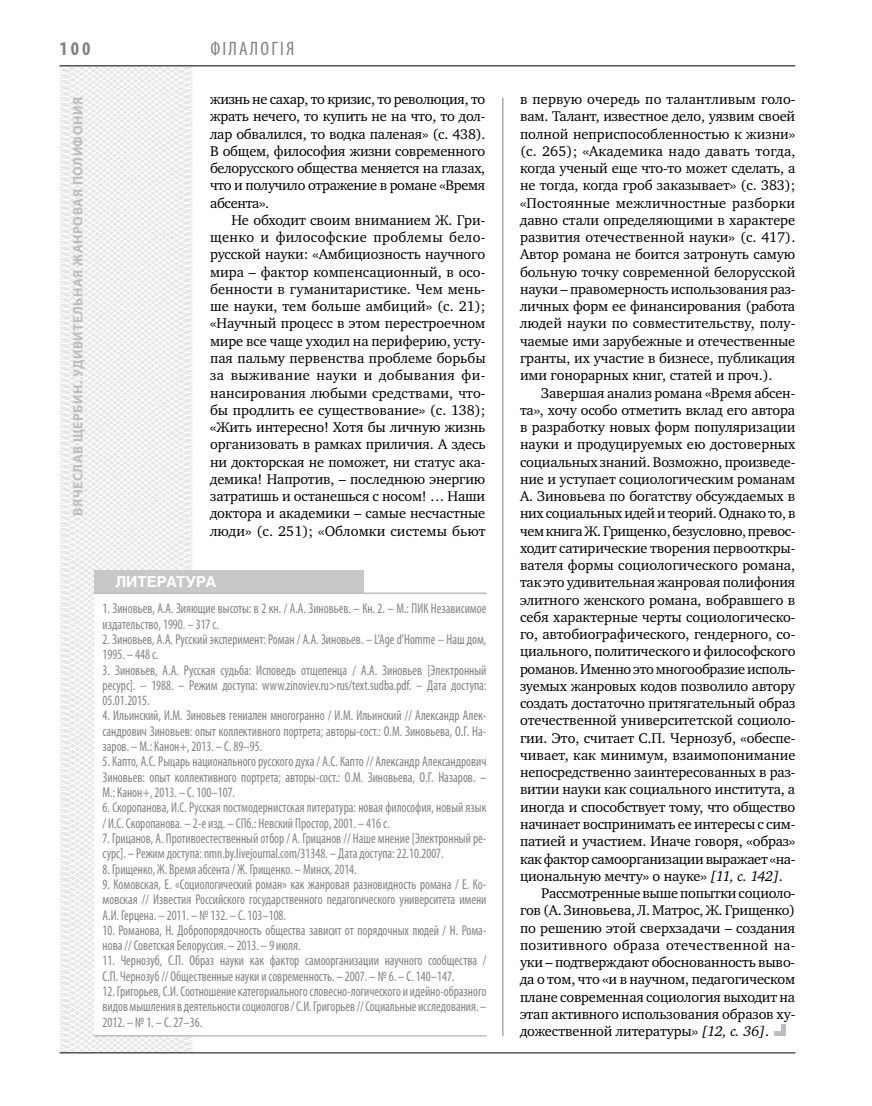
<style>
.page{position:relative;width:872px;height:1106px;background:#fff}
.page>*{position:absolute;margin:0;border:0;box-sizing:border-box;transform-origin:0 0}
.t1{font:condensed 19.5px "Myriad Pro";letter-spacing:.11em;color:#808285}
.t2{font:700 condensed 19.5px "Myriad Pro";color:#808285}
.t3{font:700 15px "Helios";color:#fff}
.t4{font:14.4px/17.2px "Charter C";letter-spacing:-.01em;color:#000;text-align:justify}
.t5{font:14.4px "Charter C";letter-spacing:.02em;color:#000}
.t6{font:condensed 14.25px/15.3px "Myriad Pro";color:#808285;scale:.9 1}
.t7{font:700 13.5px "Myriad Pro";letter-spacing:.04em;color:#bcbdc0}
.s1{font-style:italic}
</style>
<div class="page">
<svg style="left:59px;top:65px;width:192px;height:989px"></svg>
<hr style="left:502px;top:98px;width:1px;height:938px;background:#808285">
<hr style="left:60px;top:1052px;width:735px;height:1px;background:#000">
<hr style="left:60px;top:65px;width:735px;height:1px;background:#000">
<div style="left:94px;top:570px;width:269px;height:23px;background:#c6c8ca"></div>
<div style="left:94px;top:594px;width:392px;height:441px;background:#fff"></div>
<hr style="left:94px;top:1035px;width:392px;height:1px;background:#bcbdc0">
<hr style="left:94px;top:592px;width:392px;height:2px;background:#bcbdc0">
<hr style="left:781px;top:1024px;width:4px;height:12px;background:#bcbdc0">
<div style="left:774px;top:1031px;width:11px;height:5px;background:#bcbdc0"></div>
<h1 class="t2" style="left:60px;top:37px;width:32px">100</h1>
<h1 class="t1" style="left:210px;top:37px;width:85px">ФІЛАЛОГІЯ</h1>
<p class="t7" style="left:69px;top:515px;width:420px;rotate:-90deg">Вячеслав ЩЕРБИН. Удивительная жанровая полифония</p>
<p class="t4" style="left:210px;top:91px;width:277px">жизнь не сахар, то кризис, то революция, то жрать нечего, то купить не на что, то дол&shy;лар обвалился, то водка паленая» (с. 438).<br>В общем, философия жизни современного белорусского общества меняется на глазах, что и получило отражение в романе «Время абсента».</p>
<p class="t4" style="left:210px;top:211px;width:277px;text-indent:21px">Не обходит своим вниманием Ж. Гри&shy;щенко и философские проблемы бело&shy;русской науки: «Амбициозность научного мира – фактор компенсационный, в осо&shy;бенности в гуманитаристике. Чем мень&shy;ше науки, тем больше амбиций» (с. 21); «Научный процесс в этом перестроечном мире все чаще уходил на периферию, усту&shy;пая пальму первенства проблеме борьбы за выживание науки и добывания фи&shy;нансирования любыми средствами, что&shy;бы продлить ее существование» (с. 138); «Жить интересно! Хотя бы личную жизнь организовать в рамках приличия. А здесь ни докторская не поможет, ни статус ака&shy;демика! Напротив, – последнюю энергию затратишь и останешься с носом! … Наши доктора и академики – самые несчастные люди» (с. 251); «Обломки системы бьют</p>
<p class="t3" style="left:115px;top:573px;width:103px">Литература</p>
<p class="t6" style="left:103px;top:601px;width:428px">1. Зиновьев, А.А. Зияющие высоты: в 2 кн. / А.А. Зиновьев. – Кн. 2. – М.: ПИК Независимое издательство, 1990. – 317 с.</p>
<p class="t6" style="left:103px;top:631px;width:428px">2. Зиновьев, А.А. Русский эксперимент: Роман / А.А. Зиновьев. – L’Age d’Homme – Наш дом,<br>1995. – 448 с.</p>
<p class="t6" style="left:103px;top:662px;width:428px;text-align:justify">3. Зиновьев, А.А. Русская судьба: Исповедь отщепенца / А.А. Зиновьев [Электронный ресурс]. – 1988. – Режим доступа: www.zinoviev.ru&gt;rus/text.sudba.pdf. – Дата доступа:<br>05.01.2015.</p>
<p class="t6" style="left:103px;top:708px;width:428px;text-align:justify">4. Ильинский, И.М. Зиновьев гениален многогранно / И.М. Ильинский // Александр Алек&shy;сандрович Зиновьев: опыт коллективного портрета; авторы-сост.: О.М. Зиновьева, О.Г. На&shy;заров. – М.: Канон+, 2013. – С. 89–95.</p>
<p class="t6" style="left:103px;top:754px;width:428px;text-align:justify">5. Капто, А.С. Рыцарь национального русского духа / А.С. Капто // Александр Александрович Зиновьев: опыт коллективного портрета; авторы-сост.: О.М. Зиновьева, О.Г. Назаров. – М.: Канон+, 2013. – С. 100–107.</p>
<p class="t6" style="left:103px;top:799px;width:428px">6. Скоропанова, И.С. Русская постмодернистская литература: новая философия, новый язык / И.С. Скоропанова. – 2-е изд. – СПб.: Невский Простор, 2001. – 416 с.</p>
<p class="t6" style="left:103px;top:830px;width:428px">7. Грицанов, А. Противоестественный отбор / А. Грицанов // Наше мнение [Электронный ре&shy;сурс]. – Режим доступа: nmn.by.livejournal.com/31348. – Дата доступа: 22.10.2007.</p>
<p class="t6" style="left:103px;top:861px;width:284px">8. Грищенко, Ж. Время абсента / Ж. Грищенко. – Минск, 2014.</p>
<p class="t6" style="left:103px;top:876px;width:428px;text-align:justify">9. Комовская, Е. «Социологический роман» как жанровая разновидность романа / Е. Ко&shy;мовская // Известия Российского государственного педагогического университета имени А.И. Герцена. – 2011. – № 132. – С. 103–108.</p>
<p class="t6" style="left:103px;top:922px;width:428px">10. Романова, Н. Добропорядочность общества зависит от порядочных людей / Н. Рома&shy;нова // Советская Белоруссия. – 2013. – 9 июля.</p>
<p class="t6" style="left:103px;top:953px;width:428px">11. Чернозуб, С.П. Образ науки как фактор самоорганизации научного сообщества /<br>С.П. Чернозуб // Общественные науки и современность. – 2007. – № 6. – С. 140–147.</p>
<p class="t6" style="left:103px;top:983px;width:428px;text-align:justify">12. Григорьев, С.И. Соотношение категориального словесно-логического и идейно-образного видов мышления в деятельности социологов / С.И. Григорьев // Социальные исследования. – 2012. – № 1. – С. 27–36.</p>
<p class="t4" style="left:520px;top:91px;width:277px">в первую очередь по талантливым голо&shy;вам. Талант, известное дело, уязвим своей полной неприспособленностью к жизни» (с. 265); «Академика надо давать тогда, когда ученый еще что-то может сделать, а не тогда, когда гроб заказывает» (с. 383); «Постоянные межличностные разборки давно стали определяющими в характере развития отечественной науки» (с. 417).<br>Автор романа не боится затронуть самую больную точку современной белорусской науки – правомерность использования раз&shy;личных форм ее финансирования (работа людей науки по совместительству, полу&shy;чаемые ими зарубежные и отечественные гранты, их участие в бизнесе, публикация ими гонорарных книг, статей и проч.).</p>
<p class="t4" style="left:541px;top:384px;width:255px">Завершая анализ романа «Время абсен-</p>
<p class="t4" style="left:520px;top:401px;width:277px">та», хочу особо отметить вклад его автора</p>
<p class="t4" style="left:520px;top:419px;width:277px">в разработку новых форм популяризации</p>
<p class="t4" style="left:520px;top:436px;width:277px">науки и продуцируемых ею достоверных</p>
<p class="t4" style="left:520px;top:453px;width:277px">социальных знаний. Возможно, произведе-</p>
<p class="t4" style="left:520px;top:470px;width:277px">ние и уступает социологическим романам</p>
<p class="t4" style="left:520px;top:488px;width:277px">А. Зиновьева по богатству обсуждаемых в</p>
<p class="t4" style="left:520px;top:505px;width:277px">них социальных идей и теорий. Однако то, в</p>
<p class="t4" style="left:520px;top:522px;width:277px">чем книга Ж. Грищенко, безусловно, превос-</p>
<p class="t4" style="left:520px;top:539px;width:277px">ходит сатирические творения первооткры-</p>
<p class="t4" style="left:520px;top:557px;width:277px">вателя формы социологического романа,</p>
<p class="t4" style="left:520px;top:574px;width:277px">так это удивительная жанровая полифония</p>
<p class="t4" style="left:520px;top:591px;width:277px">элитного женского романа, вобравшего в</p>
<p class="t4" style="left:520px;top:608px;width:277px">себя характерные черты социологическо-</p>
<p class="t4" style="left:520px;top:626px;width:277px">го, автобиографического, гендерного, со-</p>
<p class="t4" style="left:520px;top:643px;width:277px">циального, политического и философского</p>
<p class="t4" style="left:520px;top:660px;width:277px">романов. Именно это многообразие исполь-</p>
<p class="t4" style="left:520px;top:677px;width:277px">зуемых жанровых кодов позволило автору</p>
<p class="t4" style="left:520px;top:695px;width:277px">создать достаточно притягательный образ</p>
<p class="t4" style="left:520px;top:712px;width:277px">отечественной университетской социоло-</p>
<p class="t4" style="left:520px;top:729px;width:277px">гии. Это, считает С.П. Чернозуб, «обеспе-</p>
<p class="t4" style="left:520px;top:746px;width:277px">чивает, как минимум, взаимопонимание</p>
<p class="t4" style="left:520px;top:764px;width:277px">непосредственно заинтересованных в раз-</p>
<p class="t4" style="left:520px;top:781px;width:277px">витии науки как социального института, а</p>
<p class="t4" style="left:520px;top:798px;width:277px">иногда и способствует тому, что общество</p>
<p class="t4" style="left:520px;top:815px;width:277px">начинает воспринимать ее интересы с сим-</p>
<p class="t4" style="left:520px;top:833px;width:277px">патией и участием. Иначе говоря, «образ»</p>
<p class="t4" style="left:520px;top:850px;width:277px">как фактор самоорганизации выражает «на-</p>
<p class="t4" style="left:520px;top:867px;width:264px">циональную мечту» о науке» <span class="s1">[11, с. 142]</span>.</p>
<p class="t4" style="left:541px;top:884px;width:256px">Рассмотренные выше попытки социоло-</p>
<p class="t4" style="left:520px;top:902px;width:277px">гов (А. Зиновьева, Л. Матрос, Ж. Грищенко)</p>
<p class="t4" style="left:520px;top:919px;width:277px">по решению этой сверхзадачи – создания</p>
<p class="t5" style="left:520px;top:937px;width:277px">позитивного образа отечественной на-</p>
<p class="t4" style="left:520px;top:953px;width:277px">уки – подтверждают обоснованность выво-</p>
<p class="t4" style="left:520px;top:971px;width:277px">да о том, что «и в научном, педагогическом</p>
<p class="t4" style="left:520px;top:988px;width:277px">плане современная социология выходит на</p>
<p class="t4" style="left:520px;top:1005px;width:277px">этап активного использования образов ху-</p>
<p class="t4" style="left:520px;top:1022px;width:250px">дожественной литературы» <span class="s1">[12, с. 36]</span>.</p>
</div>
